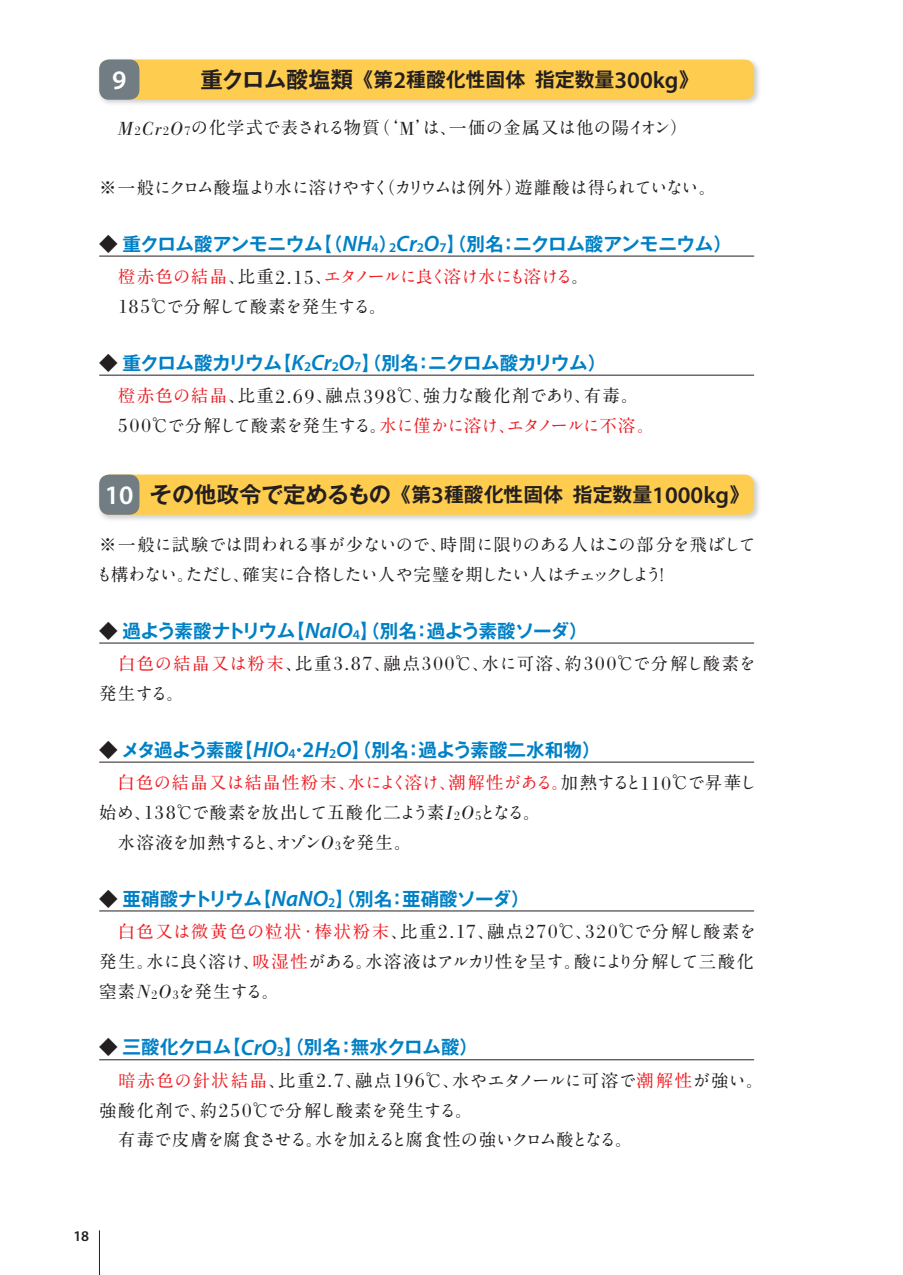
<style>
.page{position:relative;width:903px;height:1275px;background:#fff}
.page>*{position:absolute;margin:0;border:0;box-sizing:border-box;transform-origin:0 0}
.t1{font:600 26.78px "Myriad Pro";color:#fff}
.t2{font:700 19.78px "Gothic MB101 Pro De";color:#231f20}
.t3{font:700 18.55px "Gothic MB101 Pro De";letter-spacing:-.025em;color:#0080c5}
.t4{font:700 18.55px "Gothic MB101 Pro De";letter-spacing:-.045em;color:#0080c5}
.t5{font:700 17.32px/29.8px "A1 Mincho Std";letter-spacing:.025em;color:#231f20}
.t6{font:700 17.32px "A1 Mincho Std";letter-spacing:-.045em;color:#231f20}
.t7{font:700 17.32px/29.8px "A1 Mincho Std";letter-spacing:-.04em;color:#231f20}
.t8{font:700 17.32px/29.8px "A1 Mincho Std";letter-spacing:-.005em;color:#231f20}
.t9{font:700 17.32px/29.8px "A1 Mincho Std";letter-spacing:-.035em;color:#ee1d23}
.t10{font:700 17.32px/29.8px "A1 Mincho Std";letter-spacing:.045em;color:#231f20}
.t11{font:700 17.32px "A1 Mincho Std";letter-spacing:.02em;color:#ee1d23}
.t12{font:700 17.32px "A1 Mincho Std";letter-spacing:.04em;color:#231f20}
.t13{font:700 17.32px "A1 Mincho Std";letter-spacing:-.07em;color:#231f20}
.t14{font:700 17.32px "A1 Mincho Std";letter-spacing:.015em;color:#231f20}
.t15{font:700 17.32px "A1 Mincho Std";letter-spacing:.02em;color:#231f20}
.t16{font:600 14.88px "Myriad Pro";color:#231f20}
.s1{font-size:22.4px}
.s2{font-family:"Myriad Pro";font-weight:600;font-size:23.8px}
.s3{font-family:"Bodoni Ant T Ligh Ital";font-weight:400;font-size:19.6px}
.s4{font-family:"Bodoni Ant T Ligh";font-weight:400;font-size:13.12px}
.s5{font-family:"Bodoni Ant T Ligh";font-weight:400;font-size:19.6px}
.s6{color:#231f20}
.s7{font-family:"Myriad Pro";font-weight:600;font-style:italic;font-size:22.4px}
.s8{font-family:"Myriad Pro";font-weight:600;font-size:13.47px}
.s9{font-family:"Bodoni Ant T Ligh";font-weight:400;font-size:20.3px;color:#231f20}
.s10{font-family:"Bodoni Ant T Ligh";font-weight:400;font-size:19.6px;color:#231f20}
.s11{color:#ee1d23}
.s12{font-family:"Bodoni Ant T Ligh";font-weight:400;font-size:20.3px}
.s13{font-family:"Myriad Pro";font-weight:600;font-size:26.78px;color:#fff}
.s14{font-family:"Myriad Pro";font-weight:600;font-size:22.4px}
</style>
<div class="page">
<hr style="left:99px;top:1230px;width:1px;height:45px;background:#231f20">
<hr style="left:99px;top:256px;width:655px;height:1px;background:#231f20">
<hr style="left:99px;top:375px;width:655px;height:1px;background:#231f20">
<hr style="left:99px;top:643px;width:655px;height:1px;background:#231f20">
<hr style="left:99px;top:762px;width:655px;height:1px;background:#231f20">
<hr style="left:99px;top:911px;width:655px;height:1px;background:#231f20">
<hr style="left:99px;top:1059px;width:655px;height:1px;background:#231f20">
<img style="left:99px;top:474px;width:660px;height:46px">
<div style="left:99px;top:475px;width:655px;height:40px;background:#fecc4e;border-radius:10px"></div>
<div style="left:99px;top:475px;width:40px;height:40px;background:#717d83;border-radius:10px"></div>
<img style="left:99px;top:59px;width:660px;height:45px">
<div style="left:99px;top:60px;width:655px;height:40px;background:#fecc4e;border-radius:10px"></div>
<div style="left:99px;top:60px;width:40px;height:40px;background:#717d83;border-radius:10px"></div>
<h1 class="t1" style="left:112px;top:63px;width:16px">9</h1>
<p class="t2" style="left:200px;top:63px;width:500px"><span class="s1">重クロム酸塩類</span>《第<span class="s2">2</span>種酸化性固体指定数量<span class="s2">300kg</span>》</p>
<p class="t14" style="left:118px;top:114px;width:571px"><span class="s3">M</span><span class="s4">2</span><span class="s3">Cr</span><span class="s4">2</span><span class="s3">O</span><span class="s4">7</span>の化学式で表される物質（‘<span class="s5">M</span>’は、一価の金属又は他の陽イオン）</p>
<p class="t13" style="left:99px;top:173px;width:618px">※一般にクロム酸塩より水に溶けやすく（カリウムは例外）遊離酸は得られていない。</p>
<p class="t3" style="left:99px;top:228px;width:634px"><span class="s6">◆</span> 重クロム酸アンモニウム【（<span class="s7">NH</span><span class="s8">4</span>）<span class="s8">2</span><span class="s7">Cr</span><span class="s8">2</span><span class="s7">O</span><span class="s8">7</span>】（別名：ニクロム酸アンモニウム）</p>
<p class="t9" style="left:118px;top:259px;width:472px">橙赤色の結晶<span class="s6">、比重</span><span class="s9">2</span><span class="s10">.</span><span class="s9">15</span><span class="s6">、</span>エタノールに良く溶け水にも溶ける<span class="s6">。<br></span><span class="s9">185</span><span class="s6">℃で分解して酸素を発生する。</span></p>
<p class="t3" style="left:99px;top:347px;width:508px"><span class="s6">◆</span> 重クロム酸カリウム【<span class="s7">K</span><span class="s8">2</span><span class="s7">Cr</span><span class="s8">2</span><span class="s7">O</span><span class="s8">7</span>】（別名：ニクロム酸カリウム）</p>
<p class="t8" style="left:118px;top:378px;width:538px"><span class="s11">橙赤色の結晶</span>、比重<span class="s12">2</span><span class="s5">.</span><span class="s12">69</span>、融点<span class="s12">398</span>℃、強力な酸化剤であり、有毒。<br><span class="s12">500</span>℃で分解して酸素を発生する。<span class="s11">水に僅かに溶け、エタノールに不溶。</span></p>
<p class="t2" style="left:105px;top:478px;width:646px"><span class="s13">10</span> <span class="s1">その他政令で定めるもの</span>《第<span class="s2">3</span>種酸化性固体指定数量<span class="s2">1000kg</span>》</p>
<p class="t7" style="left:95px;top:527px;width:662px">※一般に試験では問われる事が少ないので、時間に限りのある人はこの部分を飛ばしても構わない。ただし、確実に合格したい人や完璧を期したい人はチェックしよう！</p>
<p class="t4" style="left:99px;top:615px;width:490px"><span class="s6">◆</span> 過よう素酸ナトリウム【<span class="s7">NaIO</span><span class="s8">4</span>】（別名：過よう素酸ソーダ）</p>
<p class="t10" style="left:99px;top:646px;width:658px;text-indent:19px"><span class="s11">白色の結晶又は粉末</span>、比重<span class="s12">3</span><span class="s5">.</span><span class="s12">87</span>、融点<span class="s12">300</span>℃、水に可溶、約<span class="s12">300</span>℃で分解し酸素を発生する。</p>
<p class="t4" style="left:99px;top:734px;width:503px"><span class="s6">◆</span> メタ過よう素酸【<span class="s7">HIO</span><span class="s8">4</span>・<span class="s14">2</span><span class="s7">H</span><span class="s8">2</span><span class="s7">O</span>】（別名：過よう素酸二水和物）</p>
<p class="t11" style="left:118px;top:769px;width:641px">白色の結晶又は結晶性粉末、水によく溶け、潮解性がある。<span class="s6">加熱すると</span><span class="s9">110</span><span class="s6">℃で昇華し</span></p>
<p class="t6" style="left:99px;top:798px;width:443px">始め、<span class="s12">138</span>℃で酸素を放出して五酸化二よう素<span class="s3">I</span><span class="s4">2</span><span class="s3">O</span><span class="s4">5</span>となる。</p>
<p class="t6" style="left:118px;top:828px;width:295px">水溶液を加熱すると、オゾン<span class="s3">O</span><span class="s4">3</span>を発生。</p>
<p class="t3" style="left:99px;top:883px;width:432px"><span class="s6">◆</span> 亜硝酸ナトリウム【<span class="s7">NaNO</span><span class="s8">2</span>】（別名：亜硝酸ソーダ）</p>
<p class="t5" style="left:99px;top:914px;width:659px;text-indent:19px"><span class="s11">白色又は微黄色の粒状・棒状粉末</span>、比重<span class="s12">2</span><span class="s5">.</span><span class="s12">17</span>、融点<span class="s12">270</span>℃、<span class="s12">320</span>℃で分解し酸素を発生。水に良く溶け、<span class="s11">吸湿性</span>がある。水溶液はアルカリ性を呈す。酸により分解して三酸化窒素<span class="s3">N</span><span class="s4">2</span><span class="s3">O</span><span class="s4">3</span>を発生する。</p>
<p class="t3" style="left:99px;top:1032px;width:380px"><span class="s6">◆</span> 三酸化クロム【<span class="s7">CrO</span><span class="s8">3</span>】（別名：無水クロム酸）</p>
<p class="t12" style="left:118px;top:1066px;width:646px"><span class="s11">暗赤色の針状結晶</span>、比重<span class="s12">2</span><span class="s5">.</span><span class="s12">7</span>、融点<span class="s12">196</span>℃、水やエタノールに可溶で<span class="s11">潮解性</span>が強い。</p>
<p class="t15" style="left:99px;top:1096px;width:375px">強酸化剤で、約<span class="s12">250</span>℃で分解し酸素を発生する。</p>
<p class="t6" style="left:118px;top:1126px;width:516px">有毒で皮膚を腐食させる。水を加えると腐食性の強いクロム酸となる。</p>
<p class="t16" style="left:73px;top:1226px;width:17px">18</p>
</div>
